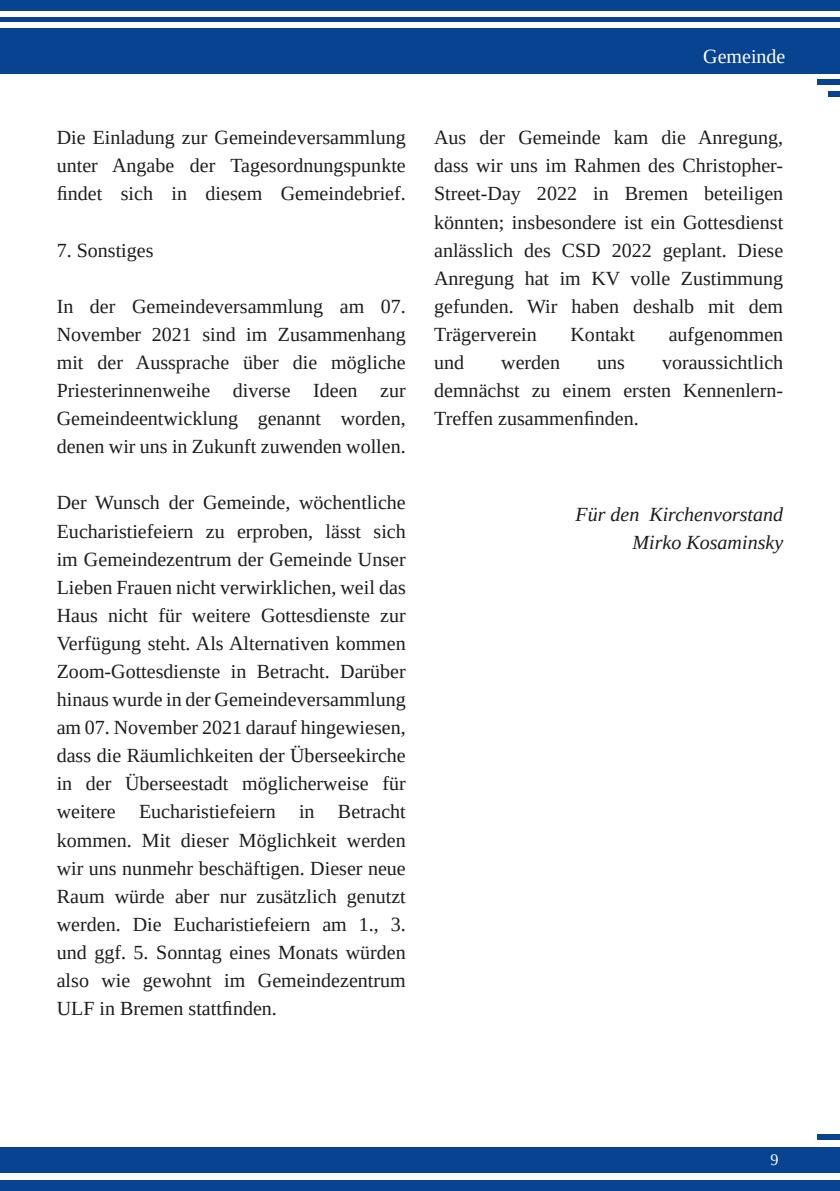
<style>
.page{position:relative;width:840px;height:1191px;background:#fff}
.page>*{position:absolute;margin:0;border:0;box-sizing:border-box;transform-origin:0 0}
.t1{font:20px/28px "Tinos";color:#1d1d1b;text-align:justify}
.t2{font:italic 20px/28px "Tinos";color:#1d1d1b;text-align:right}
.t3{font:20px "Tinos";color:#fff}
.t4{font:16px "Tinos";color:#fff}
</style>
<div class="page">
<div style="left:0;top:0;width:839px;height:74px;background:#084391"></div>
<div style="left:0;top:1147px;width:839px;height:44px;background:#084391"></div>
<div style="left:0;top:11px;width:839px;height:6px;background:#fff"></div>
<div style="left:0;top:23px;width:839px;height:5px;background:#fff"></div>
<div style="left:816px;top:79px;width:23px;height:6px;background:#084391"></div>
<div style="left:828px;top:91px;width:11px;height:5px;background:#084391"></div>
<div style="left:0;top:1174px;width:839px;height:6px;background:#fff"></div>
<div style="left:816px;top:1134px;width:23px;height:6px;background:#084391"></div>
<p class="t1" style="left:57px;top:123px;width:350px">Die Einladung zur Gemeindeversammlung unter Angabe der Tagesordnungspunkte findet sich in diesem Gemeindebrief.</p>
<p class="t1" style="left:57px;top:236px;width:98px">7. Sonstiges</p>
<p class="t1" style="left:57px;top:292px;width:350px">In der Gemeindeversammlung am 07.<br>November 2021 sind im Zusammenhang mit der Aussprache über die mögliche Priesterinnenweihe diverse Ideen zur Gemeindeentwicklung genannt worden, denen wir uns in Zukunft zuwenden wollen.</p>
<p class="t1" style="left:57px;top:489px;width:350px">Der Wunsch der Gemeinde, wöchentliche Eucharistiefeiern zu erproben, lässt sich im Gemeindezentrum der Gemeinde Unser Lieben Frauen nicht verwirklichen, weil das Haus nicht für weitere Gottesdienste zur Verfügung steht. Als Alternativen kommen Zoom-Gottesdienste in Betracht. Darüber hinaus wurde in der Gemeindeversammlung am 07. November 2021 darauf hingewiesen, dass die Räumlichkeiten der Überseekirche in der Überseestadt möglicherweise für weitere Eucharistiefeiern in Betracht kommen. Mit dieser Möglichkeit werden wir uns nunmehr beschäftigen. Dieser neue Raum würde aber nur zusätzlich genutzt werden. Die Eucharistiefeiern am 1., 3. und ggf. 5. Sonntag eines Monats würden also wie gewohnt im Gemeindezentrum ULF in Bremen stattfinden.</p>
<p class="t3" style="left:702px;top:44px;width:84px">Gemeinde</p>
<p class="t1" style="left:434px;top:123px;width:350px">Aus der Gemeinde kam die Anregung, dass wir uns im Rahmen des Christopher-Street-Day 2022 in Bremen beteiligen könnten; insbesondere ist ein Gottesdienst anlässlich des CSD 2022 geplant. Diese Anregung hat im KV volle Zustimmung gefunden. Wir haben deshalb mit dem Trägerverein</p>
<p class="t1" style="left:570px;top:320px;width:66px">Kontakt</p>
<p class="t1" style="left:668px;top:320px;width:116px">aufgenommen</p>
<p class="t1" style="left:434px;top:348px;width:31px">und</p>
<p class="t1" style="left:501px;top:348px;width:60px">werden</p>
<p class="t1" style="left:597px;top:348px;width:29px">uns</p>
<p class="t1" style="left:434px;top:348px;width:350px;text-indent:228px">voraussichtlich demnächst zu einem ersten Kennenlern-Treffen zusammenfinden.</p>
<p class="t2" style="left:575px;top:500px;width:209px">Für den Kirchenvorstand<br>Mirko Kosaminsky</p>
<p class="t4" style="left:770px;top:1149px;width:9px">9</p>
</div>
